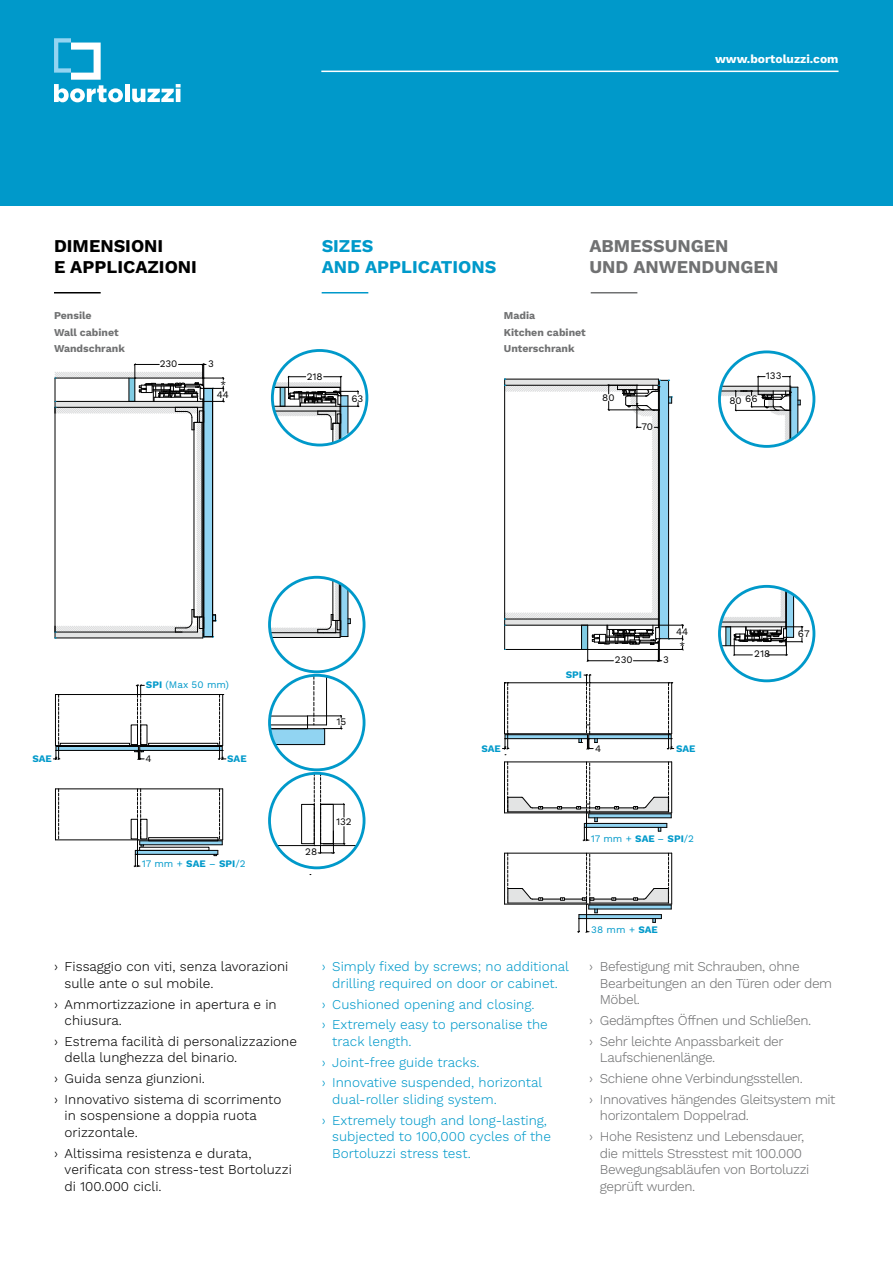
<style>
.page{position:relative;width:893px;height:1263px;background:#fff}
.page>*{position:absolute;margin:0;border:0;box-sizing:border-box;transform-origin:0 0}
.t1{font:700 18px/21.6px "Work Sans";color:#707172}
.t2{font:700 18px/21.6px "Work Sans";color:#000}
.t3{font:700 18px/21.6px "Work Sans";color:#0099ca}
.t4{font:300 13.5px/16.5px "Work Sans";letter-spacing:-.03em;color:#707172}
.t5{font:300 13.5px/16.5px "Work Sans";color:#000}
.t6{font:300 13.5px/20.7px "Work Sans";color:#0099ca}
.t7{font:700 12px "Work Sans";color:#fff}
.t8{font:700 10.5px/16.5px "Work Sans";color:#707172}
.t9{font:10.05px "Work Sans";color:#0099ca}
.t10{font:10.05px "Work Sans";color:#000}
.t11{font:700 10.05px "Work Sans";color:#0099ca}
.s1{font-weight:700}
</style>
<div class="page">
<div style="left:0;top:0;width:893px;height:206px;background:#0099ca"></div>
<hr style="left:321px;top:71px;width:517px;height:1px;background:#fff">
<svg style="left:54px;top:38px;width:69px;height:64px"></svg>
<div style="left:125px;top:84px;width:5px;height:18px;background:#fff"></div>
<svg style="left:132px;top:84px;width:49px;height:18px"></svg>
<hr style="left:591px;top:292px;width:46px;height:1px;background:#707172">
<hr style="left:322px;top:292px;width:46px;height:1px;background:#0099ca">
<hr style="left:54px;top:292px;width:47px;height:1px;background:#000">
<svg style="left:504px;top:379px;width:180px;height:282px"></svg>
<svg style="left:598px;top:735px;width:69px;height:3px"></svg>
<svg style="left:509px;top:735px;width:70px;height:3px"></svg>
<hr style="left:504px;top:682px;width:168px;height:1px;background:#000">
<hr style="left:504px;top:733px;width:168px;height:1px;background:#000">
<hr style="left:589px;top:738px;width:82px;height:1px;background:#000">
<hr style="left:589px;top:734px;width:82px;height:1px;background:#000">
<hr style="left:505px;top:738px;width:82px;height:1px;background:#000">
<hr style="left:505px;top:734px;width:82px;height:1px;background:#000">
<hr style="left:504px;top:762px;width:168px;height:1px;background:#000">
<hr style="left:504px;top:813px;width:168px;height:1px;background:#000">
<hr style="left:504px;top:762px;width:1px;height:51px;background:#000">
<svg style="left:502px;top:682px;width:7px;height:73px"></svg>
<svg style="left:667px;top:682px;width:7px;height:67px"></svg>
<svg style="left:507px;top:762px;width:165px;height:79px"></svg>
<svg style="left:579px;top:674px;width:19px;height:75px"></svg>
<div style="left:718px;top:350px;width:97px;height:98px;border:3px solid #0099ca;border-radius:50%"></div>
<svg style="left:719px;top:376px;width:82px;height:67px"></svg>
<div style="left:718px;top:585px;width:97px;height:97px;border:3px solid #0099ca;border-radius:50%"></div>
<svg style="left:720px;top:588px;width:83px;height:68px"></svg>
<hr style="left:505px;top:853px;width:167px;height:1px;background:#000">
<hr style="left:505px;top:904px;width:167px;height:1px;background:#000">
<hr style="left:504px;top:853px;width:1px;height:51px;background:#000">
<svg style="left:507px;top:853px;width:165px;height:79px"></svg>
<svg style="left:54px;top:364px;width:170px;height:275px"></svg>
<svg style="left:273px;top:376px;width:86px;height:67px"></svg>
<hr style="left:271px;top:637px;width:69px;height:1px;background:#000">
<svg style="left:269px;top:580px;width:82px;height:57px"></svg>
<hr style="left:55px;top:694px;width:168px;height:1px;background:#000">
<hr style="left:55px;top:745px;width:168px;height:1px;background:#000">
<svg style="left:144px;top:747px;width:74px;height:3px"></svg>
<hr style="left:140px;top:750px;width:82px;height:1px;background:#000">
<hr style="left:140px;top:746px;width:82px;height:1px;background:#000">
<svg style="left:60px;top:747px;width:74px;height:3px"></svg>
<hr style="left:56px;top:750px;width:82px;height:1px;background:#000">
<hr style="left:56px;top:746px;width:82px;height:1px;background:#000">
<hr style="left:55px;top:789px;width:168px;height:1px;background:#000">
<hr style="left:55px;top:840px;width:168px;height:1px;background:#000">
<svg style="left:144px;top:841px;width:70px;height:3px"></svg>
<hr style="left:140px;top:844px;width:82px;height:1px;background:#000">
<svg style="left:144px;top:851px;width:70px;height:3px"></svg>
<hr style="left:135px;top:854px;width:83px;height:1px;background:#000">
<hr style="left:135px;top:850px;width:83px;height:1px;background:#000">
<svg style="left:58px;top:789px;width:1px;height:51px"></svg>
<hr style="left:55px;top:789px;width:1px;height:51px;background:#000">
<svg style="left:214px;top:789px;width:9px;height:67px"></svg>
<svg style="left:53px;top:695px;width:7px;height:65px"></svg>
<svg style="left:218px;top:694px;width:8px;height:66px"></svg>
<svg style="left:134px;top:789px;width:10px;height:78px"></svg>
<div style="left:148px;top:837px;width:70px;height:4px;border:1px solid #000"></div>
<div style="left:140px;top:819px;width:7px;height:20px;border:1px solid #000"></div>
<div style="left:139px;top:847px;width:70px;height:4px;border:1px solid #000"></div>
<div style="left:131px;top:819px;width:7px;height:20px;border:1px solid #000"></div>
<div style="left:148px;top:743px;width:70px;height:4px;border:1px solid #000"></div>
<div style="left:60px;top:743px;width:70px;height:4px;border:1px solid #000"></div>
<div style="left:271px;top:349px;width:97px;height:97px;border:3px solid #0099ca;border-radius:50%"></div>
<div style="left:268px;top:576px;width:97px;height:97px;border:3px solid #0099ca;border-radius:50%"></div>
<hr style="left:307px;top:716px;width:34px;height:1px;background:#000">
<svg style="left:134px;top:684px;width:10px;height:76px"></svg>
<hr style="left:269px;top:725px;width:58px;height:1px;background:#000">
<div style="left:269px;top:729px;width:56px;height:15px;background:#91d4f2"></div>
<hr style="left:269px;top:744px;width:56px;height:1px;background:#000">
<hr style="left:269px;top:728px;width:56px;height:1px;background:#000">
<svg style="left:314px;top:678px;width:1px;height:47px"></svg>
<hr style="left:326px;top:676px;width:1px;height:49px;background:#000">
<svg style="left:323px;top:726px;width:19px;height:18px"></svg>
<svg style="left:272px;top:716px;width:36px;height:13px"></svg>
<div style="left:268px;top:674px;width:97px;height:97px;border:3px solid #0099ca;border-radius:50%"></div>
<hr style="left:273px;top:845px;width:86px;height:1px;background:#000">
<svg style="left:314px;top:773px;width:31px;height:81px"></svg>
<div style="left:320px;top:804px;width:13px;height:40px;border:1px solid #000"></div>
<div style="left:301px;top:804px;width:13px;height:40px;border:1px solid #000"></div>
<div style="left:268px;top:772px;width:97px;height:97px;border:3px solid #0099ca;border-radius:50%"></div>
<p class="t7" style="left:715px;top:52px;width:125px">www.bortoluzzi.com</p>
<h1 class="t2" style="left:54px;top:236px;width:144px">DIMENSIONI<br>E APPLICAZIONI</h1>
<h1 class="t3" style="left:322px;top:236px;width:176px">SIZES<br>AND APPLICATIONS</h1>
<h1 class="t1" style="left:589px;top:236px;width:190px">ABMESSUNGEN<br>UND ANWENDUNGEN</h1>
<p class="t8" style="left:54px;top:308px;width:72px">Pensile<br>Wall cabinet<br>Wandschrank</p>
<p class="t8" style="left:504px;top:308px;width:83px">Madia<br>Kitchen cabinet<br>Unterschrank</p>
<p class="t10" style="left:160px;top:358px;width:19px">230</p>
<p class="t10" style="left:208px;top:358px;width:7px">3</p>
<p class="t10" style="left:220px;top:379px;width:7px">*</p>
<p class="t10" style="left:217px;top:389px;width:14px">44</p>
<p class="t10" style="left:307px;top:370px;width:18px">218</p>
<p class="t10" style="left:351px;top:393px;width:13px">63</p>
<p class="t10" style="left:602px;top:391px;width:14px">80</p>
<p class="t10" style="left:641px;top:421px;width:13px">70</p>
<p class="t10" style="left:729px;top:394px;width:30px">80 66</p>
<p class="t10" style="left:766px;top:370px;width:17px">133</p>
<p class="t9" style="left:146px;top:679px;width:85px"><span class="s1">SPI</span> (Max 50 mm)</p>
<p class="t11" style="left:32px;top:753px;width:21px">SAE</p>
<p class="t10" style="left:145px;top:752px;width:8px">4</p>
<p class="t11" style="left:227px;top:753px;width:21px">SAE</p>
<p class="t9" style="left:142px;top:858px;width:105px">17 mm + <span class="s1">SAE</span> – <span class="s1">SPI</span>/2</p>
<p class="t10" style="left:336px;top:716px;width:11px">15</p>
<p class="t10" style="left:305px;top:846px;width:13px">28</p>
<p class="t10" style="left:336px;top:816px;width:17px">132</p>
<p class="t10" style="left:676px;top:626px;width:14px">44</p>
<p class="t11" style="left:566px;top:669px;width:18px">SPI</p>
<p class="t10" style="left:615px;top:654px;width:19px">230</p>
<p class="t10" style="left:663px;top:654px;width:7px">3</p>
<p class="t10" style="left:680px;top:639px;width:7px">*</p>
<p class="t11" style="left:481px;top:742px;width:21px">SAE</p>
<p class="t11" style="left:676px;top:742px;width:21px">SAE</p>
<p class="t10" style="left:595px;top:743px;width:8px">4</p>
<p class="t9" style="left:591px;top:832px;width:105px">17 mm + <span class="s1">SAE</span> – <span class="s1">SPI</span>/2</p>
<p class="t10" style="left:754px;top:647px;width:18px">218</p>
<p class="t10" style="left:798px;top:627px;width:13px">67</p>
<p class="t5" style="left:65px;top:959px;width:225px;text-indent:-11px">› Fissaggio con viti, senza lavorazioni sulle ante o sul mobile.</p>
<p class="t5" style="left:65px;top:996px;width:214px;text-indent:-11px">› Ammortizzazione in apertura e in chiusura.</p>
<p class="t5" style="left:65px;top:1033px;width:234px;text-indent:-11px">› Estrema facilità di personalizzazione della lunghezza del binario.</p>
<p class="t5" style="left:54px;top:1069px;width:229px;line-height:20.7px">› Guida senza giunzioni.<br>› Innovativo sistema di scorrimento</p>
<p class="t5" style="left:65px;top:1108px;width:194px">in sospensione a doppia ruota orizzontale.</p>
<p class="t5" style="left:65px;top:1145px;width:229px;text-indent:-11px">› Altissima resistenza e durata, verificata con stress-test Bortoluzzi di 100.000 cicli.</p>
<p class="t6" style="left:322px;top:959px;width:249px;line-height:16.5px;text-align:center">› Simply fixed by screws; no additional drilling required on door or cabinet.</p>
<p class="t6" style="left:322px;top:994px;width:228px">› Cushioned opening and closing.<br>› Extremely easy to personalise the</p>
<p class="t6" style="left:322px;top:1031px;width:222px;text-indent:11px">track length.<br>› Joint-free guide tracks.<br>› Innovative suspended, horizontal</p>
<p class="t6" style="left:322px;top:1089px;width:227px;text-indent:11px">dual-roller sliding system.<br>› Extremely tough and long-lasting,</p>
<p class="t6" style="left:332px;top:1129px;width:220px;line-height:16.5px">subjected to 100,000 cycles of the<br>Bortoluzzi stress test.</p>
<p class="t9" style="left:591px;top:924px;width:68px">38 mm + <span class="s1">SAE</span></p>
<p class="t4" style="left:600px;top:959px;width:234px;text-indent:-11px">› Befestigung mit Schrauben, ohne<br>Bearbeitungen an den Türen oder dem<br>Möbel.</p>
<p class="t4" style="left:589px;top:1011px;width:224px;line-height:20.7px">› Gedämpftes Öffnen und Schließen. › Sehr leichte Anpassbarkeit der</p>
<p class="t4" style="left:589px;top:1048px;width:248px;line-height:20.7px;text-indent:11px">Laufschienenlänge.<br>› Schiene ohne Verbindungsstellen.<br>› Innovatives hängendes Gleitsystem mit</p>
<p class="t4" style="left:589px;top:1106px;width:216px;line-height:20.7px;text-indent:11px">horizontalem Doppelrad.<br>› Hohe Resistenz und Lebensdauer,</p>
<p class="t4" style="left:600px;top:1145px;width:211px">die mittels Stresstest mit 100.000<br>Bewegungsabläufen von Bortoluzzi geprüft wurden.</p>
</div>
